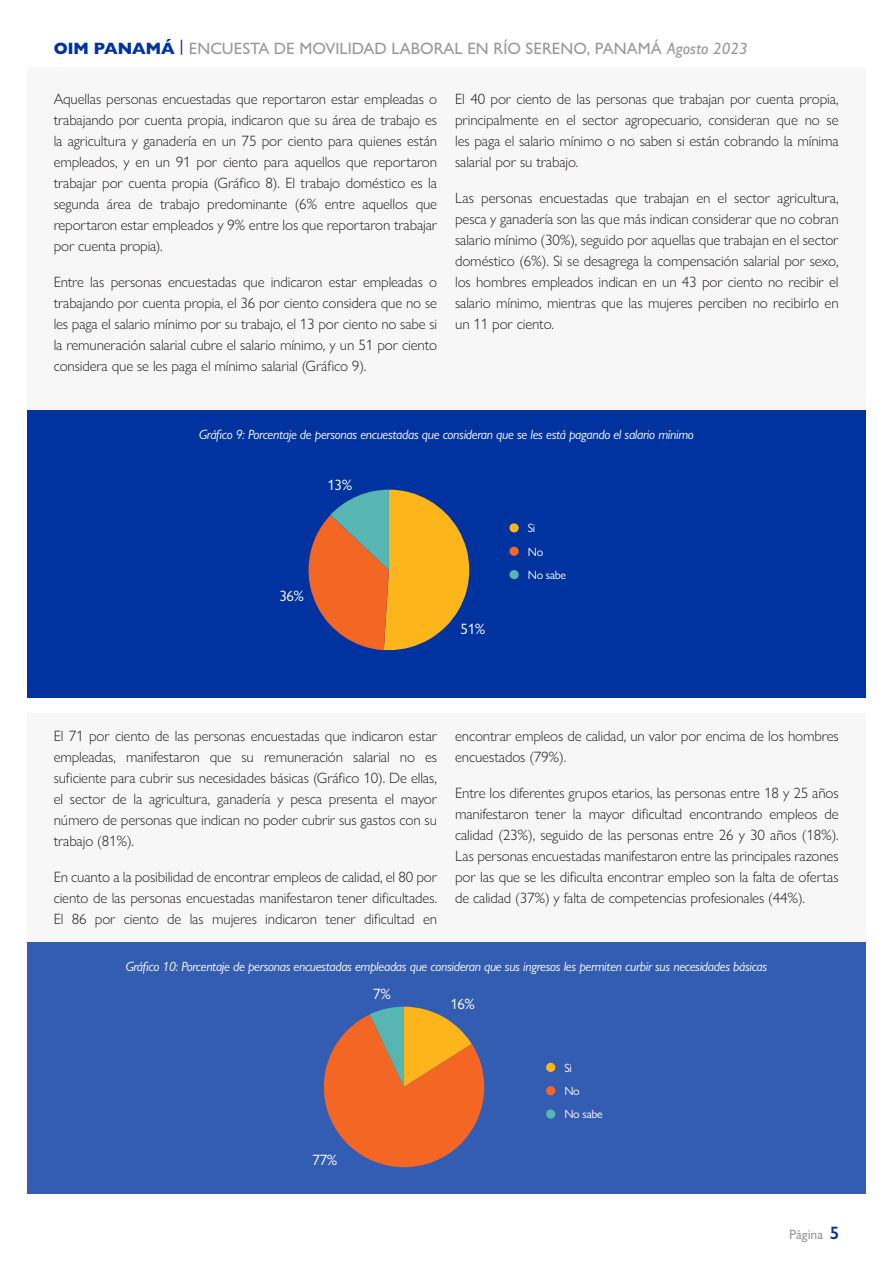
<style>
.page{position:relative;width:893px;height:1263px;background:#fff}
.page>*{position:absolute;margin:0;border:0;box-sizing:border-box;transform-origin:0 0}
.t1{font:225px "Chartwell Pies";color:#fcb61c}
.t2{font:500 16.5px "Gill Sans Nova";color:#97989c}
.t3{font:300 15px/21px "Gill Sans Nova";letter-spacing:-.01em;color:#231f20;text-align:justify}
.t4{font:15px "Gill Sans Nova";letter-spacing:-.025em;color:#fff}
.t5{font:italic 13.5px "Gill Sans Nova";letter-spacing:-.025em;color:#fff}
.t6{font:500 13.5px "Gill Sans Nova";color:#97989c}
.t7{font:12px "Gill Sans Nova";letter-spacing:-.025em;color:#fff}
.s1{font-weight:800;color:#0033a0}
.s2{font-style:italic}
.s3{color:#f36624}
.s4{color:#57b6b2}
.s5{font-weight:600;font-size:18px;color:#0033a0}
</style>
<div class="page">
<div style="left:27px;top:409px;width:839px;height:289px;background:#0033a0"></div>
<div style="left:27px;top:941px;width:839px;height:253px;background:#335cb3"></div>
<div style="left:27px;top:67px;width:839px;height:342px;background:#f7f7f8"></div>
<div style="left:27px;top:713px;width:839px;height:228px;background:#f7f7f8"></div>
<div style="left:546px;top:1063px;width:9px;height:9px;background:#fcb61c;border-radius:50%"></div>
<div style="left:546px;top:1086px;width:9px;height:9px;background:#f36624;border-radius:50%"></div>
<div style="left:546px;top:1109px;width:9px;height:10px;background:#57b6b2;border-radius:50%"></div>
<div style="left:509px;top:523px;width:10px;height:9px;background:#fcb61c;border-radius:50%"></div>
<div style="left:509px;top:547px;width:10px;height:9px;background:#f36624;border-radius:50%"></div>
<div style="left:509px;top:570px;width:10px;height:9px;background:#57b6b2;border-radius:50%"></div>
<p class="t2" style="left:54px;top:38px;width:695px"><span class="s1">OIM PANAMÁ</span> <sup>|</sup> ENCUESTA DE MOVILIDAD LABORAL EN RÍO SERENO, PANAMÁ <span class="s2">Agosto 2023</span></p>
<p class="t3" style="left:54px;top:88px;width:385px">Aquellas personas encuestadas que reportaron estar empleadas o trabajando por cuenta propia, indicaron que su área de trabajo es la agricultura y ganadería en un 75 por ciento para quienes están empleados, y en un 91 por ciento para aquellos que reportaron trabajar por cuenta propia (Gráfico 8). El trabajo doméstico es la segunda área de trabajo predominante (6% entre aquellos que reportaron estar empleados y 9% entre los que reportaron trabajar por cuenta propia).</p>
<p class="t3" style="left:54px;top:271px;width:385px">Entre las personas encuestadas que indicaron estar empleadas o trabajando por cuenta propia, el 36 por ciento considera que no se les paga el salario mínimo por su trabajo, el 13 por ciento no sabe si la remuneración salarial cubre el salario mínimo, y un 51 por ciento considera que se les paga el mínimo salarial (Gráfico 9).</p>
<p class="t3" style="left:455px;top:88px;width:385px">El 40 por ciento de las personas que trabajan por cuenta propia, principalmente en el sector agropecuario, consideran que no se les paga el salario mínimo o no saben si están cobrando la mínima salarial por su trabajo.</p>
<p class="t3" style="left:455px;top:187px;width:385px">Las personas encuestadas que trabajan en el sector agricultura, pesca y ganadería son las que más indican considerar que no cobran salario mínimo (30%), seguido por aquellas que trabajan en el sector doméstico (6%). Si se desagrega la compensación salarial por sexo, los hombres empleados indican en un 43 por ciento no recibir el salario mínimo, mientras que las mujeres perciben no recibirlo en un 11 por ciento.</p>
<p class="t5" style="left:199px;top:427px;width:496px">Gráfico 9: Porcentaje de personas encuestadas que consideran que se les está pagando el salario mínimo</p>
<p class="t4" style="left:328px;top:476px;width:26px">13%</p>
<p class="t1" style="left:298px;top:432px;width:357px">51<span class="s3">6</span><span class="s4">13</span></p>
<p class="t4" style="left:279px;top:587px;width:26px">36%</p>
<p class="t4" style="left:461px;top:619px;width:26px">51%</p>
<p class="t7" style="left:528px;top:521px;width:9px">Si</p>
<p class="t7" style="left:528px;top:544px;width:17px">No</p>
<p class="t7" style="left:528px;top:568px;width:40px">No sabe</p>
<p class="t3" style="left:54px;top:725px;width:385px">El 71 por ciento de las personas encuestadas que indicaron estar empleadas, manifestaron que su remuneración salarial no es suficiente para cubrir sus necesidades básicas (Gráfico 10). De ellas, el sector de la agricultura, ganadería y pesca presenta el mayor número de personas que indican no poder cubrir sus gastos con su trabajo (81%).</p>
<p class="t3" style="left:54px;top:866px;width:385px">En cuanto a la posibilidad de encontrar empleos de calidad, el 80 por ciento de las personas encuestadas manifestaron tener dificultades.<br>El 86 por ciento de las mujeres indicaron tener dificultad en</p>
<p class="t3" style="left:455px;top:725px;width:385px">encontrar empleos de calidad, un valor por encima de los hombres encuestados (79%).</p>
<p class="t3" style="left:455px;top:782px;width:385px">Entre los diferentes grupos etarios, las personas entre 18 y 25 años manifestaron tener la mayor dificultad encontrando empleos de calidad (23%), seguido de las personas entre 26 y 30 años (18%).<br>Las personas encuestadas manifestaron entre las principales razones por las que se les dificulta encontrar empleo son la falta de ofertas de calidad (37%) y falta de competencias profesionales (44%).</p>
<p class="t5" style="left:126px;top:958px;width:643px">Gráfico 10: Porcentaje de personas encuestadas empleadas que consideran que sus ingresos les permiten curbir sus necesidades básicas</p>
<p class="t4" style="left:373px;top:985px;width:19px">7%</p>
<p class="t4" style="left:450px;top:994px;width:26px">16%</p>
<p class="t1" style="left:313px;top:949px;width:356px">16<span class="s3">7</span><span class="s4">7</span></p>
<p class="t4" style="left:313px;top:1151px;width:26px">77%</p>
<p class="t7" style="left:564px;top:1060px;width:9px">Si</p>
<p class="t7" style="left:564px;top:1084px;width:17px">No</p>
<p class="t7" style="left:564px;top:1107px;width:40px">No sabe</p>
<p class="t6" style="left:789px;top:1226px;width:52px">Página <span class="s5">5</span></p>
</div>
